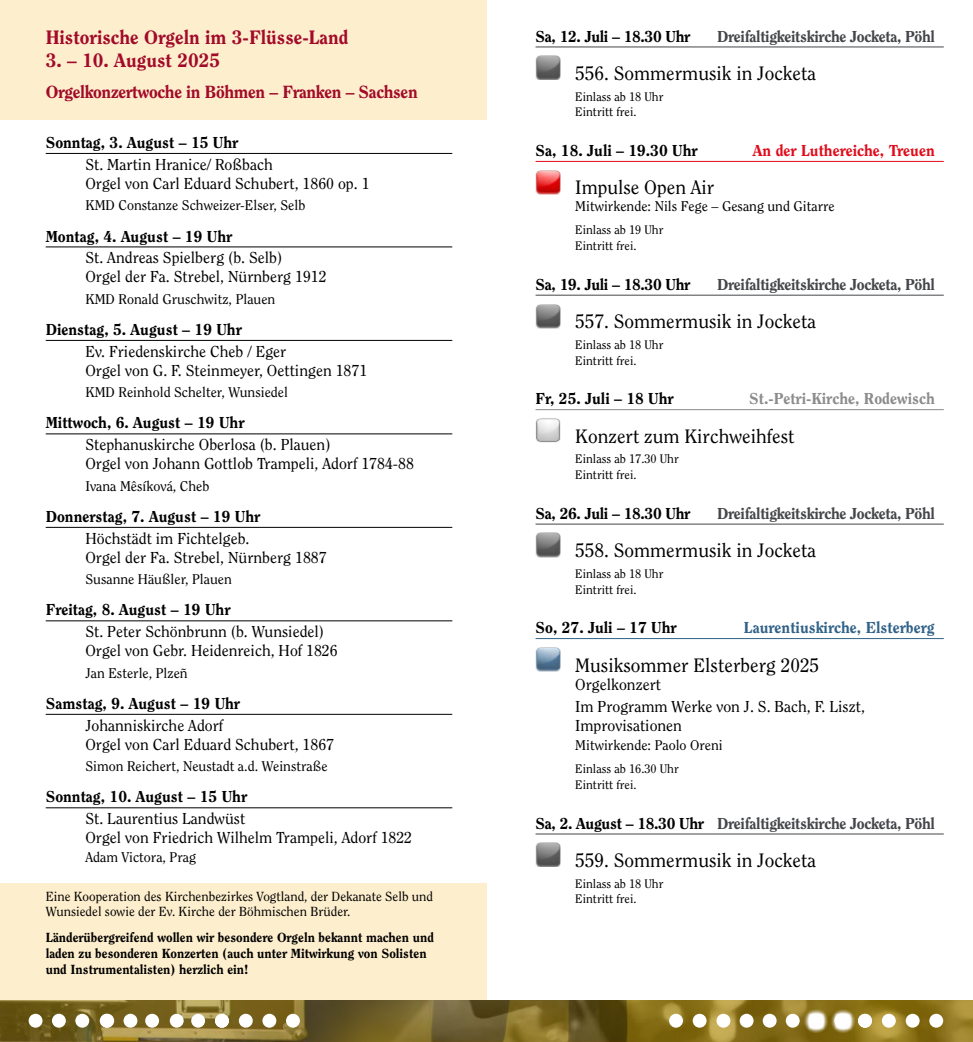
<style>
.page{position:relative;width:973px;height:1042px;background:#fff}
.page>*{position:absolute;margin:0;border:0;box-sizing:border-box;transform-origin:0 0}
.t1{font:19.25px "Clearface Std";color:#000}
.t2{font:800 19.25px "Clearface Std";color:#a20a29}
.t3{font:800 17.5px "Clearface Std";letter-spacing:-.02em;color:#a20a29}
.t4{font:15.75px/18.9px "Clearface Std";color:#000}
.t5{font:800 15.75px "Clearface Std";color:#000}
.t6{font:800 15.75px "Clearface Std";letter-spacing:-.02em;color:#444649}
.t7{font:800 15.75px "Clearface Std";letter-spacing:-.02em;color:#000}
.t8{font:800 15.75px "Clearface Std";color:#306288}
.t9{font:800 15.75px "Clearface Std";color:#8d8b8d}
.t10{font:800 15.75px "Clearface Std";color:#e10b1a}
.t11{font:14px "Clearface Std";color:#000}
.t12{font:800 13.12px/15.8px "Clearface Std";color:#000}
.t13{font:13.12px/15.8px "Clearface Std";color:#000}
.t14{font:12.25px/15.8px "Clearface Std";color:#000}
.s1{color:#000}
</style>
<div class="page">
<img style="left:0;top:1000px;width:972px;height:42px">
<div style="left:669px;top:1014px;width:14px;height:13px;background:#fff;border-radius:50%"></div>
<div style="left:716px;top:1014px;width:14px;height:13px;background:#fff;border-radius:50%"></div>
<div style="left:145px;top:1014px;width:14px;height:13px;background:#fff;border-radius:50%"></div>
<div style="left:123px;top:1014px;width:14px;height:13px;background:#fff;border-radius:50%"></div>
<div style="left:100px;top:1014px;width:14px;height:13px;background:#fff;border-radius:50%"></div>
<div style="left:881px;top:1014px;width:14px;height:13px;background:#fff;border-radius:50%"></div>
<div style="left:905px;top:1014px;width:14px;height:13px;background:#fff;border-radius:50%"></div>
<div style="left:239px;top:1014px;width:14px;height:13px;background:#fff;border-radius:50%"></div>
<div style="left:692px;top:1014px;width:14px;height:13px;background:#fff;border-radius:50%"></div>
<div style="left:29px;top:1014px;width:13px;height:13px;background:#fff;border-radius:50%"></div>
<div style="left:52px;top:1014px;width:14px;height:13px;background:#fff;border-radius:50%"></div>
<div style="left:191px;top:1014px;width:14px;height:13px;background:#fff;border-radius:50%"></div>
<div style="left:170px;top:1014px;width:14px;height:13px;background:#fff;border-radius:50%"></div>
<div style="left:739px;top:1014px;width:14px;height:13px;background:#fff;border-radius:50%"></div>
<div style="left:762px;top:1014px;width:14px;height:13px;background:#fff;border-radius:50%"></div>
<div style="left:785px;top:1014px;width:14px;height:13px;background:#fff;border-radius:50%"></div>
<div style="left:929px;top:1014px;width:14px;height:13px;background:#fff;border-radius:50%"></div>
<div style="left:262px;top:1014px;width:14px;height:13px;background:#fff;border-radius:50%"></div>
<div style="left:286px;top:1014px;width:14px;height:13px;background:#fff;border-radius:50%"></div>
<svg style="left:829px;top:1008px;width:26px;height:25px"></svg>
<svg style="left:802px;top:1008px;width:26px;height:25px"></svg>
<div style="left:215px;top:1014px;width:14px;height:13px;background:#fff;border-radius:50%"></div>
<hr style="left:535px;top:47px;width:408px;height:1px;background:#444649">
<hr style="left:535px;top:161px;width:408px;height:1px;background:#e10b1a">
<hr style="left:535px;top:295px;width:408px;height:1px;background:#444649">
<hr style="left:535px;top:409px;width:408px;height:1px;background:#8d8b8d">
<hr style="left:535px;top:524px;width:408px;height:1px;background:#444649">
<hr style="left:535px;top:638px;width:408px;height:1px;background:#306288">
<hr style="left:535px;top:833px;width:408px;height:1px;background:#444649">
<img style="left:535px;top:56px;width:25px;height:24px">
<img style="left:535px;top:170px;width:25px;height:24px">
<img style="left:535px;top:304px;width:25px;height:24px">
<img style="left:535px;top:418px;width:25px;height:25px">
<img style="left:535px;top:533px;width:25px;height:24px">
<img style="left:535px;top:647px;width:25px;height:24px">
<img style="left:535px;top:843px;width:25px;height:24px">
<div style="left:75px;top:1014px;width:14px;height:13px;background:#fff;border-radius:50%"></div>
<div style="left:857px;top:1014px;width:14px;height:13px;background:#fff;border-radius:50%"></div>
<div style="left:0;top:0;width:487px;height:119px;background:#fdeecd"></div>
<div style="left:0;top:883px;width:487px;height:117px;background:#fdeecd"></div>
<hr style="left:46px;top:153px;width:406px;height:1px;background:#000">
<hr style="left:46px;top:246px;width:406px;height:1px;background:#000">
<hr style="left:46px;top:340px;width:406px;height:1px;background:#000">
<hr style="left:46px;top:433px;width:406px;height:1px;background:#000">
<hr style="left:46px;top:527px;width:406px;height:1px;background:#000">
<hr style="left:46px;top:620px;width:406px;height:1px;background:#000">
<hr style="left:46px;top:714px;width:406px;height:1px;background:#000">
<hr style="left:46px;top:807px;width:406px;height:1px;background:#000">
<p class="t2" style="left:46px;top:26px;width:304px">Historische Orgeln im 3-Flüsse-Land</p>
<p class="t2" style="left:46px;top:49px;width:176px">3. – 10. August 2025</p>
<p class="t3" style="left:46px;top:81px;width:373px">Orgelkonzertwoche in Böhmen – Franken – Sachsen</p>
<p class="t5" style="left:46px;top:133px;width:194px">Sonntag, 3. August – 15 Uhr</p>
<p class="t4" style="left:85px;top:155px;width:285px">St. Martin Hranice/ Roßbach<br>Orgel von Carl Eduard Schubert, 1860 op. 1</p>
<p class="t11" style="left:85px;top:197px;width:221px">KMD Constanze Schweizer-Elser, Selb</p>
<p class="t5" style="left:46px;top:226px;width:188px">Montag, 4. August – 19 Uhr</p>
<p class="t4" style="left:85px;top:248px;width:243px">St. Andreas Spielberg (b. Selb)<br>Orgel der Fa. Strebel, Nürnberg 1912</p>
<p class="t11" style="left:85px;top:290px;width:191px">KMD Ronald Gruschwitz, Plauen</p>
<p class="t5" style="left:46px;top:320px;width:198px">Dienstag, 5. August – 19 Uhr</p>
<p class="t4" style="left:85px;top:342px;width:283px">Ev. Friedenskirche Cheb / Eger<br>Orgel von G. F. Steinmeyer, Oettingen 1871</p>
<p class="t11" style="left:85px;top:384px;width:204px">KMD Reinhold Schelter, Wunsiedel</p>
<p class="t5" style="left:46px;top:413px;width:200px">Mittwoch, 6. August – 19 Uhr</p>
<p class="t4" style="left:85px;top:435px;width:330px">Stephanuskirche Oberlosa (b. Plauen)<br>Orgel von Johann Gottlob Trampeli, Adorf 1784-88</p>
<p class="t11" style="left:85px;top:477px;width:126px">Ivana Mêsíková, Cheb</p>
<p class="t5" style="left:46px;top:507px;width:216px">Donnerstag, 7. August – 19 Uhr</p>
<p class="t4" style="left:85px;top:529px;width:243px">Höchstädt im Fichtelgeb.<br>Orgel der Fa. Strebel, Nürnberg 1887</p>
<p class="t11" style="left:85px;top:571px;width:148px">Susanne Häußler, Plauen</p>
<p class="t5" style="left:46px;top:600px;width:186px">Freitag, 8. August – 19 Uhr</p>
<p class="t4" style="left:85px;top:622px;width:254px">St. Peter Schönbrunn (b. Wunsiedel)<br>Orgel von Gebr. Heidenreich, Hof 1826</p>
<p class="t11" style="left:85px;top:664px;width:104px">Jan Esterle, Plzeñ</p>
<p class="t5" style="left:46px;top:694px;width:196px">Samstag, 9. August – 19 Uhr</p>
<p class="t4" style="left:85px;top:716px;width:250px">Johanniskirche Adorf<br>Orgel von Carl Eduard Schubert, 1867</p>
<p class="t11" style="left:85px;top:758px;width:243px">Simon Reichert, Neustadt a.d. Weinstraße</p>
<p class="t5" style="left:46px;top:787px;width:203px">Sonntag, 10. August – 15 Uhr</p>
<p class="t4" style="left:85px;top:809px;width:328px">St. Laurentius Landwüst<br>Orgel von Friedrich Wilhelm Trampeli, Adorf 1822</p>
<p class="t11" style="left:85px;top:849px;width:112px">Adam Victora, Prag</p>
<p class="t13" style="left:46px;top:888px;width:389px">Eine Kooperation des Kirchenbezirkes Vogtland, der Dekanate Selb und<br>Wunsiedel sowie der Ev. Kirche der Böhmischen Brüder.</p>
<p class="t12" style="left:46px;top:929px;width:389px">Länderübergreifend wollen wir besondere Orgeln bekannt machen und laden zu besonderen Konzerten (auch unter Mitwirkung von Solisten und Instrumentalisten) herzlich ein!</p>
<p class="t7" style="left:535px;top:26px;width:156px">Sa, 12. Juli – 18.30 Uhr</p>
<p class="t6" style="left:717px;top:26px;width:219px">Dreifaltigkeitskirche Jocketa, Pöhl</p>
<p class="t1" style="left:575px;top:62px;width:242px">556. Sommermusik in Jocketa</p>
<p class="t14" style="left:575px;top:89px;width:90px">Einlass ab 18 Uhr<br>Eintritt frei.</p>
<p class="t5" style="left:535px;top:141px;width:163px">Sa, 18. Juli – 19.30 Uhr</p>
<p class="t10" style="left:752px;top:141px;width:183px">An der Luthereiche, Treuen</p>
<p class="t1" style="left:575px;top:176px;width:141px">Impulse Open Air</p>
<p class="t11" style="left:575px;top:198px;width:261px">Mitwirkende: Nils Fege – Gesang und Gitarre</p>
<p class="t14" style="left:575px;top:222px;width:90px">Einlass ab 19 Uhr<br>Eintritt frei.</p>
<p class="t7" style="left:535px;top:275px;width:156px">Sa, 19. Juli – 18.30 Uhr</p>
<p class="t6" style="left:717px;top:275px;width:219px">Dreifaltigkeitskirche Jocketa, Pöhl</p>
<p class="t1" style="left:575px;top:310px;width:242px">557. Sommermusik in Jocketa</p>
<p class="t14" style="left:575px;top:337px;width:90px">Einlass ab 18 Uhr<br>Eintritt frei.</p>
<p class="t5" style="left:535px;top:389px;width:140px">Fr, 25. Juli – 18 Uhr</p>
<p class="t9" style="left:749px;top:389px;width:187px">St.-Petri-Kirche, Rodewisch</p>
<p class="t1" style="left:575px;top:424px;width:221px">Konzert zum Kirchweihfest</p>
<p class="t14" style="left:575px;top:451px;width:105px">Einlass ab 17.30 Uhr<br>Eintritt frei.</p>
<p class="t7" style="left:535px;top:503px;width:156px">Sa, 26. Juli – 18.30 Uhr</p>
<p class="t6" style="left:717px;top:503px;width:219px">Dreifaltigkeitskirche Jocketa, Pöhl</p>
<p class="t1" style="left:575px;top:539px;width:242px">558. Sommermusik in Jocketa</p>
<p class="t14" style="left:575px;top:566px;width:90px">Einlass ab 18 Uhr<br>Eintritt frei.</p>
<p class="t5" style="left:535px;top:618px;width:142px">So, 27. Juli – 17 Uhr</p>
<p class="t8" style="left:743px;top:618px;width:192px">Laurentiuskirche, Elsterberg</p>
<p class="t1" style="left:575px;top:653px;width:245px">Musiksommer Elsterberg 2025</p>
<p class="t4" style="left:575px;top:674px;width:291px;line-height:21.3px">Orgelkonzert<br>Im Programm Werke von J. S. Bach, F. Liszt,</p>
<p class="t4" style="left:575px;top:716px;width:108px">Improvisationen</p>
<p class="t11" style="left:575px;top:737px;width:149px">Mitwirkende: Paolo Oreni</p>
<p class="t14" style="left:575px;top:761px;width:105px">Einlass ab 16.30 Uhr<br>Eintritt frei.</p>
<p class="t6" style="left:535px;top:813px;width:401px"><span class="s1">Sa, 2. August – 18.30 Uhr</span> Dreifaltigkeitskirche Jocketa, Pöhl</p>
<p class="t1" style="left:575px;top:849px;width:242px">559. Sommermusik in Jocketa</p>
<p class="t14" style="left:575px;top:875px;width:90px">Einlass ab 18 Uhr<br>Eintritt frei.</p>
</div>
